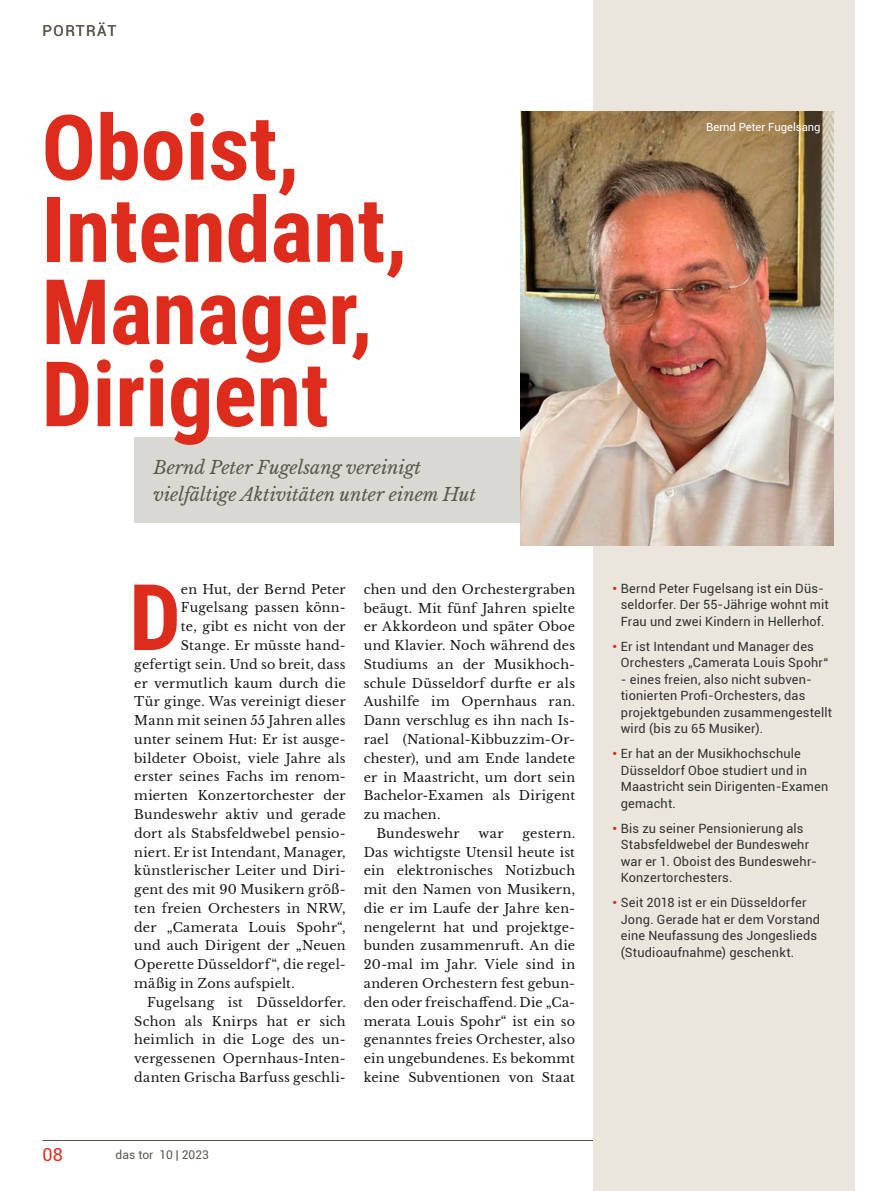
<style>
.page{position:relative;width:893px;height:1191px;background:#fff}
.page>*{position:absolute;margin:0;border:0;box-sizing:border-box;transform-origin:0 0}
.t1{font:700 91.95px "Roboto Condensed";color:#dd2b1c}
.t2{font:700 90.3px/82.1px "Roboto Condensed";color:#dd2b1c}
.t3{font:italic 18px/27px "Libre Baskerville";color:#5a574c}
.t4{font:18px "Roboto";color:#dd2b1c}
.t5{font:15px "Roboto";letter-spacing:.1em;color:#5a574c}
.t6{font:12.75px/18.8px "Libre Baskerville";letter-spacing:.015em;color:#151616;text-align:justify}
.t7{font:12.75px/16.5px "Roboto";letter-spacing:.015em;color:#323232}
.t8{font:12px "Roboto";color:#5a574c}
.t9{font:11.25px "Roboto";color:#fff}
.s1{font-weight:900;color:#dd2b1c}
</style>
<div class="page">
<hr style="left:43px;top:1140px;width:807px;height:1px;background:#5a574c">
<div style="left:134px;top:437px;width:625px;height:86px;background:#dad8d2"></div>
<div style="left:593px;top:0;width:262px;height:1191px;background:#eae6dd"></div>
<img style="left:521px;top:112px;width:312px;height:433px">
<p class="t5" style="left:43px;top:20px;width:75px">PORTRÄT</p>
<p class="t2" style="left:41px;top:103px;width:368px">Oboist,<br>Intendant,<br>Manager,<br>Dirigent</p>
<p class="t3" style="left:154px;top:454px;width:324px">Bernd Peter Fugelsang vereinigt vielfältige Aktivitäten unter einem Hut</p>
<p class="t1" style="left:129px;top:553px;width:53px">D</p>
<p class="t6" style="left:181px;top:580px;width:166px">en Hut, der Bernd Peter</p>
<p class="t6" style="left:181px;top:598px;width:166px">Fugelsang passen könn-</p>
<p class="t6" style="left:181px;top:617px;width:166px">te, gibt es nicht von der</p>
<p class="t6" style="left:181px;top:636px;width:166px">Stange. Er müsste hand-</p>
<p class="t6" style="left:134px;top:655px;width:213px">gefertigt sein. Und so breit, dass</p>
<p class="t6" style="left:134px;top:673px;width:213px">er vermutlich kaum durch die</p>
<p class="t6" style="left:134px;top:692px;width:213px">Tür ginge. Was vereinigt dieser</p>
<p class="t6" style="left:134px;top:711px;width:213px">Mann mit seinen 55 Jahren alles</p>
<p class="t6" style="left:134px;top:730px;width:213px">unter seinem Hut: Er ist ausge-</p>
<p class="t6" style="left:134px;top:748px;width:213px">bildeter Oboist, viele Jahre als</p>
<p class="t6" style="left:134px;top:767px;width:213px">erster seines Fachs im renom-</p>
<p class="t6" style="left:134px;top:786px;width:213px">mierten Konzertorchester der</p>
<p class="t6" style="left:134px;top:805px;width:213px">Bundeswehr aktiv und gerade</p>
<p class="t6" style="left:134px;top:824px;width:213px">dort als Stabsfeldwebel pensio-</p>
<p class="t6" style="left:134px;top:842px;width:213px">niert. Er ist Intendant, Manager,</p>
<p class="t6" style="left:134px;top:861px;width:213px">künstlerischer Leiter und Diri-</p>
<p class="t6" style="left:134px;top:880px;width:213px">gent des mit 90 Musikern größ-</p>
<p class="t6" style="left:134px;top:899px;width:213px">ten freien Orchesters in NRW,</p>
<p class="t6" style="left:134px;top:917px;width:213px">der „Camerata Louis Spohr“,</p>
<p class="t6" style="left:134px;top:936px;width:213px">und auch Dirigent der „Neuen</p>
<p class="t6" style="left:134px;top:955px;width:213px">Operette Düsseldorf“, die regel-</p>
<p class="t6" style="left:134px;top:974px;width:162px">mäßig in Zons aufspielt.</p>
<p class="t6" style="left:147px;top:992px;width:200px">Fugelsang ist Düsseldorfer.</p>
<p class="t6" style="left:134px;top:1011px;width:213px">Schon als Knirps hat er sich</p>
<p class="t6" style="left:134px;top:1030px;width:213px">heimlich in die Loge des un-</p>
<p class="t6" style="left:134px;top:1049px;width:213px">vergessenen Opernhaus-Inten-</p>
<p class="t6" style="left:134px;top:1068px;width:213px">danten Grischa Barfuss geschli-</p>
<p class="t6" style="left:364px;top:580px;width:213px">chen und den Orchestergraben</p>
<p class="t6" style="left:364px;top:598px;width:213px">beäugt. Mit fünf Jahren spielte</p>
<p class="t6" style="left:364px;top:617px;width:213px">er Akkordeon und später Oboe</p>
<p class="t6" style="left:364px;top:636px;width:213px">und Klavier. Noch während des</p>
<p class="t6" style="left:364px;top:655px;width:213px">Studiums an der Musikhoch-</p>
<p class="t6" style="left:364px;top:673px;width:213px">schule Düsseldorf durfte er als</p>
<p class="t6" style="left:364px;top:692px;width:213px">Aushilfe im Opernhaus ran.</p>
<p class="t6" style="left:364px;top:711px;width:213px">Dann verschlug es ihn nach Is-</p>
<p class="t6" style="left:364px;top:730px;width:213px">rael (National-Kibbuzzim-Or-</p>
<p class="t6" style="left:364px;top:749px;width:213px">chester), und am Ende landete</p>
<p class="t6" style="left:364px;top:767px;width:213px">er in Maastricht, um dort sein</p>
<p class="t6" style="left:364px;top:786px;width:213px">Bachelor-Examen als Dirigent</p>
<p class="t6" style="left:364px;top:805px;width:78px">zu machen.</p>
<p class="t6" style="left:376px;top:824px;width:85px">Bundeswehr</p>
<p class="t6" style="left:479px;top:824px;width:26px">war</p>
<p class="t6" style="left:364px;top:824px;width:213px;text-indent:159px">gestern.<br>Das wichtigste Utensil heute ist ein elektronisches Notizbuch mit den Namen von Musikern, die er im Laufe der Jahre ken&shy;nengelernt hat und projektge&shy;bunden zusammenruft. An die 20-mal im Jahr. Viele sind in anderen Orchestern fest gebun&shy;den oder freischaffend. Die „Ca&shy;merata Louis Spohr“ ist ein so genanntes freies Orchester, also ein ungebundenes. Es bekommt keine Subventionen von Staat</p>
<p class="t4" style="left:43px;top:1141px;width:22px">08</p>
<p class="t8" style="left:116px;top:1146px;width:95px">das tor 10 | 2023</p>
<p class="t9" style="left:706px;top:119px;width:116px">Bernd Peter Fugelsang</p>
<p class="t7" style="left:621px;top:579px;width:210px;text-indent:-9px"><span class="s1">•</span> Bernd Peter Fugelsang ist ein Düs&shy;seldorfer. Der 55-Jährige wohnt mit<br>Frau und zwei Kindern in Hellerhof.</p>
<p class="t7" style="left:621px;top:637px;width:209px;text-indent:-9px"><span class="s1">•</span> Er ist Intendant und Manager des<br>Orchesters „Camerata Louis Spohr“</p>
<p class="t7" style="left:621px;top:670px;width:213px">- eines freien, also nicht subven&shy;tionierten Profi-Orchesters, das projektgebunden zusammengestellt wird (bis zu 65 Musiker).</p>
<p class="t7" style="left:621px;top:745px;width:209px;text-indent:-9px"><span class="s1">•</span> Er hat an der Musikhochschule<br>Düsseldorf Oboe studiert und in<br>Maastricht sein Dirigenten-Examen gemacht.</p>
<p class="t7" style="left:621px;top:819px;width:198px;text-indent:-9px"><span class="s1">•</span> Bis zu seiner Pensionierung als<br>Stabsfeldwebel der Bundeswehr war er 1. Oboist des Bundeswehr-<br>Konzertorchesters.</p>
<p class="t7" style="left:621px;top:894px;width:201px;text-indent:-9px"><span class="s1">•</span> Seit 2018 ist er ein Düsseldorfer<br>Jong. Gerade hat er dem Vorstand eine Neufassung des Jongeslieds (Studioaufnahme) geschenkt.</p>
</div>
